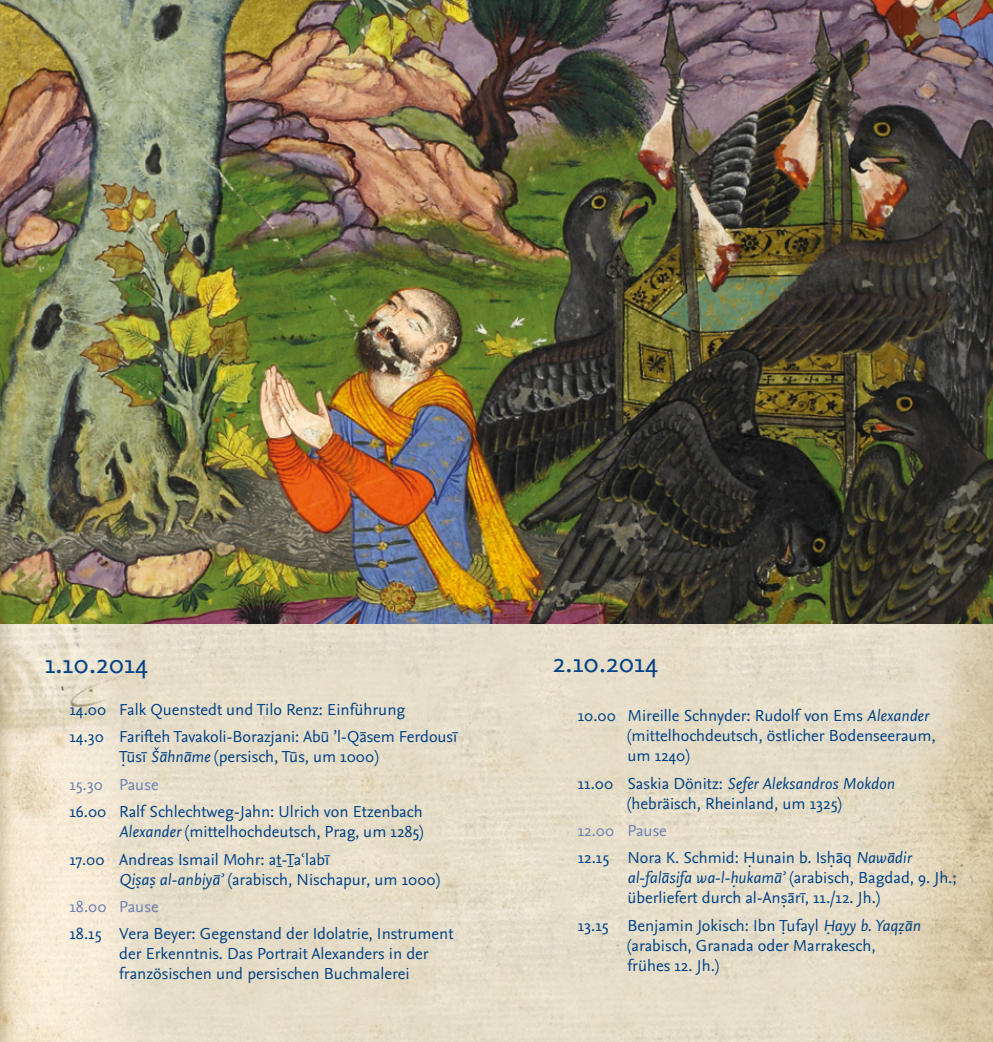
<style>
.page{position:relative;width:993px;height:1042px;background:#fff}
.page>*{position:absolute;margin:0;border:0;box-sizing:border-box;transform-origin:0 0}
.t1{font:28px "Nexus Sans";color:#004288}
.t2{font:28px "Nexus Sans Pro";color:#004288}
.t3{font:16.62px/19.9px "Nexus Sans Pro";color:#004288}
.t4{font:16.62px "Nexus Sans Pro";color:#6d80b5}
.t5{font:italic 15.75px "Nexus Sans TF";color:#004288}
.t6{font:15.75px/27.3px "Nexus Sans TF";color:#004288}
.t7{font:15.75px "Nexus Sans";color:#004288}
.s1{font-style:italic}
.s2{color:#6d80b5}
.s3{font-family:"Cambria"}
.s4{font-family:"Cambria";font-style:italic}
</style>
<div class="page">
<img style="left:0;top:623px;width:992px;height:419px">
<img style="left:0;top:0;width:992px;height:623px">
<svg style="left:276px;top:865px;width:6px;height:2px"></svg>
<h1 class="t2" style="left:45px;top:642px;width:105px">1.10.2014</h1>
<p class="t3" style="left:69px;top:695px;width:389px;line-height:27.5px">14.00 Falk Quenstedt und Tilo Renz: Einführung<br>14.30 Farifteh Tavakoli-Borazjani: Abū ʼl-Qāsem Ferdousī</p>
<p class="t3" style="left:69px;top:742px;width:310px;line-height:27.5px;text-indent:50px">Tūsī <span class="s1">Šāhnāme</span> (persisch, Tūs, um 1000)<br><span class="s2">15.30 Pause</span></p>
<p class="t3" style="left:69px;top:801px;width:355px;text-align:right">16.00 Ralf Schlechtweg-Jahn: Ulrich von Etzenbach<br><span class="s1">Alexander</span> (mittelhochdeutsch, Prag, um 1285)</p>
<p class="t3" style="left:119px;top:848px;width:322px;text-indent:-50px">17.00 Andreas Ismail Mohr: at-Ta<span class="s3">ʿ</span>labī<br><span class="s1">Qisas al-anbiyā</span><span class="s4">ʾ</span> (arabisch, Nischapur, um 1000)</p>
<p class="t4" style="left:69px;top:894px;width:91px">18.00 Pause</p>
<p class="t3" style="left:119px;top:923px;width:336px;text-indent:-50px">18.15 Vera Beyer: Gegenstand der Idolatrie, Instrument der Erkenntnis. Das Portrait Alexanders in der französischen und persischen Buchmalerei</p>
<p class="t7" style="left:121px;top:751px;width:5px">.</p>
<p class="t5" style="left:136px;top:873px;width:19px">. .</p>
<h1 class="t1" style="left:553px;top:647px;width:107px">2.10.2014</h1>
<p class="t3" style="left:627px;top:705px;width:310px;text-indent:-50px">10.00 Mireille Schnyder: Rudolf von Ems <span class="s1">Alexander </span>(mittelhochdeutsch, östlicher Bodenseeraum, um 1240)</p>
<p class="t3" style="left:577px;top:772px;width:318px;text-align:center">11.00 Saskia Dönitz: <span class="s1">Sefer Aleksandros Mokdon </span>(hebräisch, Rheinland, um 1325)</p>
<p class="t3" style="left:577px;top:816px;width:335px;line-height:27.5px"><span class="s2">12.00 Pause<br></span>12.15 Nora K. Schmid: Hunain b. Ishāq <span class="s1">Nawādir</span></p>
<p class="t3" style="left:627px;top:867px;width:330px"><span class="s1">al-falāsifa wa-l-hukamā</span><span class="s4">ʾ</span> (arabisch, Bagdad, 9. Jh.; überliefert durch al-Ansārī, 11./12. Jh.)</p>
<p class="t3" style="left:627px;top:914px;width:294px;text-indent:-50px">13.15 Benjamin Jokisch: Ibn Tufayl <span class="s1">Hayy b. Yaqzān </span>(arabisch, Granada oder Marrakesch, frühes 12. Jh.)</p>
<p class="t6" style="left:747px;top:848px;width:5px">.</p>
<p class="t6" style="left:829px;top:848px;width:5px">.</p>
<p class="t5" style="left:731px;top:872px;width:5px">.</p>
<p class="t6" style="left:781px;top:888px;width:6px">. .</p>
<p class="t5" style="left:826px;top:920px;width:5px">.</p>
<p class="t5" style="left:898px;top:920px;width:5px">.</p>
</div>
